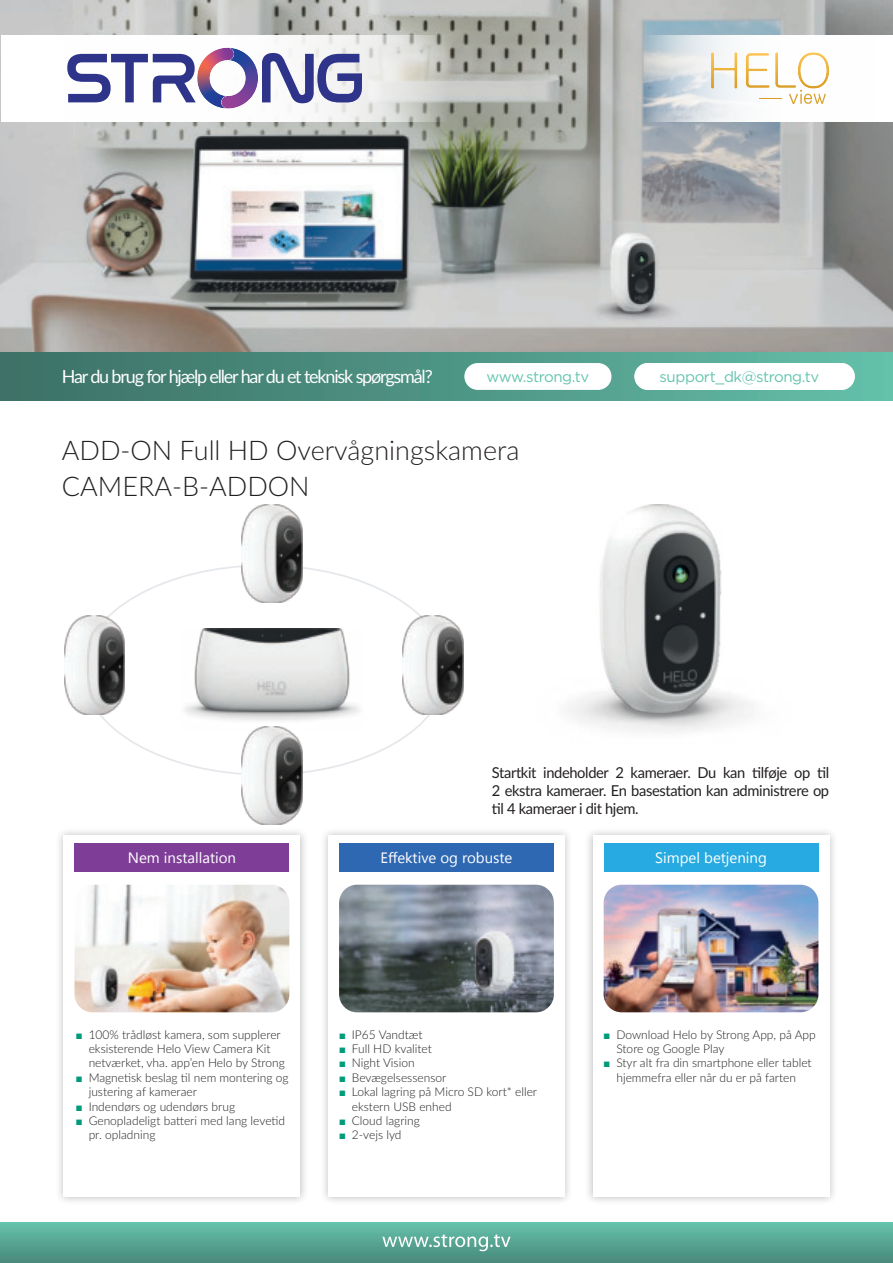
<style>
.page{position:relative;width:893px;height:1263px;background:#fff}
.page>*{position:absolute;margin:0;border:0;box-sizing:border-box;transform-origin:0 0}
.t1{font:300 27px/36.6px "Lato";color:#231f20}
.t2{font:18px "Lato";letter-spacing:-.065em;color:#fff}
.t3{font:15px/18px "Lato";letter-spacing:-.025em;color:#231f20;text-align:justify}
.t4{font:15px "Gotham";letter-spacing:-.025em;color:#64c4ae}
.t5{font:15px "Segoe UI";color:#fff}
.t6{font:300 12px/14.4px "Lato";color:#231f20}
</style>
<div class="page">
<img style="left:0;top:0;width:893px;height:352px">
<div style="left:0;top:352px;width:893px;height:48px;background:linear-gradient(to right,#3b6f64,#63bea8)"></div>
<div style="left:465px;top:364px;width:146px;height:25px;background:#fff;border-radius:13px"></div>
<div style="left:464px;top:363px;width:147px;height:27px;border:2px solid #fff;border-radius:13px"></div>
<div style="left:0;top:1222px;width:893px;height:41px;background:linear-gradient(to bottom,#66c3ad,#48887a)"></div>
<svg style="left:382px;top:1234px;width:129px;height:17px;background:#7cb8aa"></svg>
<img style="left:403px;top:616px;width:60px;height:98px">
<img style="left:64px;top:616px;width:61px;height:98px">
<img style="left:241px;top:504px;width:61px;height:98px">
<img style="left:241px;top:729px;width:61px;height:96px">
<img style="left:184px;top:628px;width:176px;height:101px">
<img style="left:568px;top:504px;width:185px;height:229px">
<svg style="left:646px;top:35px;width:247px;height:86px"></svg>
<svg style="left:711px;top:52px;width:118px;height:52px"></svg>
<div style="left:55px;top:827px;width:254px;height:378px;background:#231f20;opacity:.3"></div>
<div style="left:64px;top:835px;width:236px;height:362px;background:#fff"></div>
<img style="left:75px;top:885px;width:214px;height:127px">
<div style="left:584px;top:827px;width:254px;height:378px;background:#231f20;opacity:.3"></div>
<div style="left:593px;top:835px;width:236px;height:362px;background:#fff"></div>
<img style="left:604px;top:885px;width:214px;height:127px">
<div style="left:320px;top:827px;width:253px;height:378px;background:#231f20;opacity:.3"></div>
<div style="left:328px;top:835px;width:237px;height:362px;background:#fff"></div>
<img style="left:339px;top:885px;width:215px;height:127px">
<svg style="left:1px;top:35px;width:445px;height:86px"></svg>
<svg style="left:262px;top:53px;width:100px;height:50px"></svg>
<svg style="left:67px;top:48px;width:178px;height:61px"></svg>
<div style="left:635px;top:364px;width:219px;height:25px;background:#fff;border-radius:13px"></div>
<div style="left:634px;top:363px;width:221px;height:27px;border:2px solid #fff;border-radius:13px"></div>
<div style="left:75px;top:843px;width:214px;height:29px;background:#7e3e98"></div>
<div style="left:604px;top:843px;width:214px;height:29px;background:#26aae1"></div>
<div style="left:339px;top:843px;width:215px;height:29px;background:#2e68b3"></div>
<h2 class="t2" style="left:62px;top:364px;width:372px">Har du brug for hjælp eller har du et teknisk spørgsmål?</h2>
<p class="t4" style="left:486px;top:370px;width:104px">www.strong.tv</p>
<p class="t4" style="left:659px;top:370px;width:161px">support_dk@strong.tv</p>
<p class="t4" style="left:667px;top:370px;width:157px">support_at@strong.tv</p>
<h1 class="t1" style="left:62px;top:434px;width:459px">ADD-ON Full HD Overvågningskamera<br>CAMERA-B-ADDON</h1>
<p class="t5" style="left:128px;top:852px;width:110px">Nem installation</p>
<p class="t3" style="left:492px;top:763px;width:339px">Startkit indeholder 2 kameraer. Du kan tilføje op til 2 ekstra kameraer. En basestation kan administrere op til 4 kameraer i dit hjem.</p>
<p class="t5" style="left:381px;top:846px;width:133px">Effektive og robuste</p>
<p class="t5" style="left:655px;top:852px;width:113px">Simpel betjening</p>
<p class="t6" style="left:89px;top:1028px;width:201px">100% trådløst kamera, som supplerer eksisterende Helo View Camera Kit netværket, vha. app’en Helo by Strong<br>Magnetisk beslag til nem montering og justering af kameraer<br>Indendørs og udendørs brug<br>Genopladeligt batteri med lang levetid pr. opladning</p>
<p class="t6" style="left:352px;top:1028px;width:187px">IP65 Vandtæt<br>Full HD kvalitet<br>Night Vision<br>Bevægelsessensor<br>Lokal lagring på Micro SD kort* eller ekstern USB enhed<br>Cloud lagring<br>2-vejs lyd</p>
<p class="t6" style="left:616px;top:1028px;width:201px">Download Helo by Strong App, på App<br>Store og Google Play<br>Styr alt fra din smartphone eller tablet hjemmefra eller når du er på farten</p>
</div>
